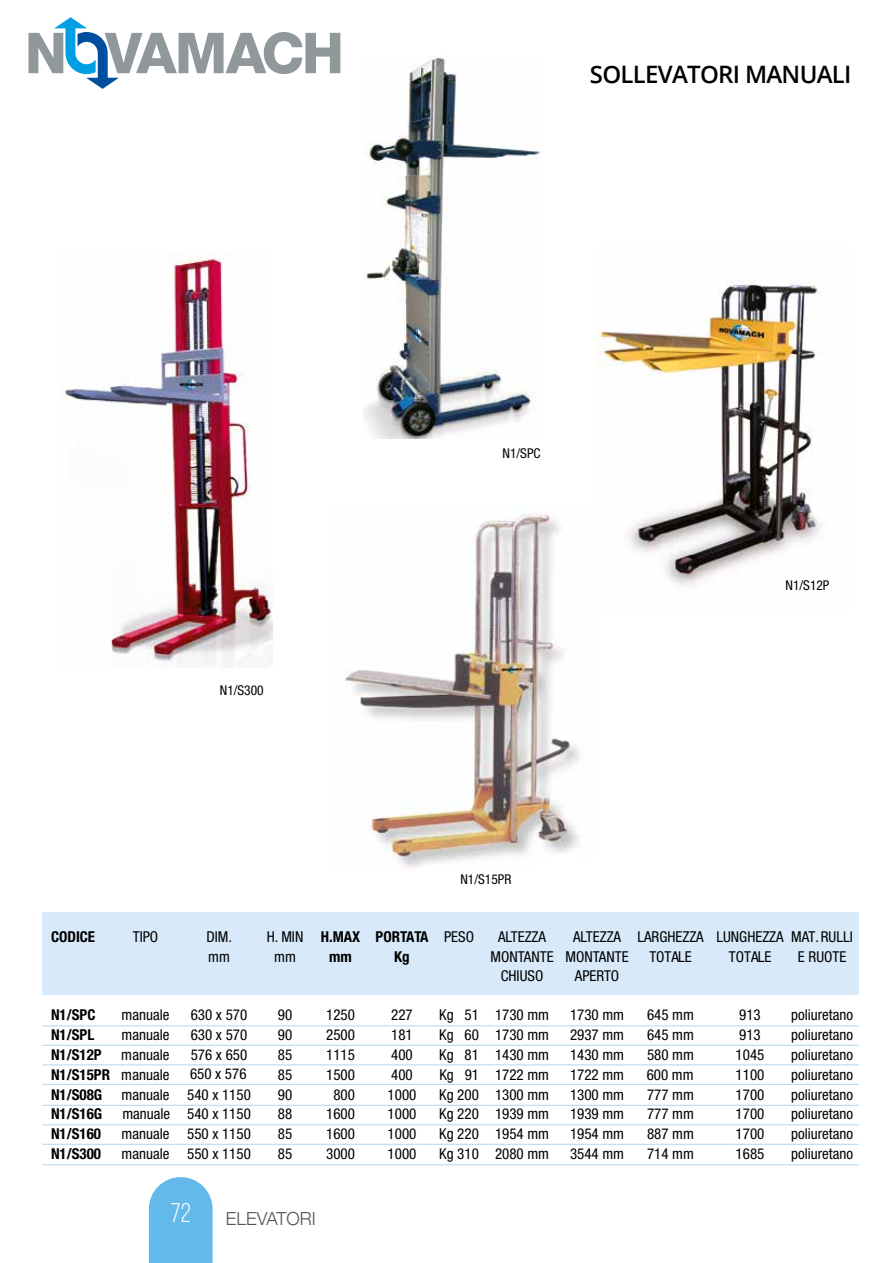
<style>
.page{position:relative;width:893px;height:1263px;background:#fff}
.page>*{position:absolute;margin:0;border:0;box-sizing:border-box;transform-origin:0 0}
.t1{font:27px "Bebas Neue";color:#fff}
.t2{font:600 24px "Open Sans";letter-spacing:-.03em;color:#000}
.t3{font:300 18px "Helvetica Neue";color:#55525a}
.t4{font:condensed 15px "Helvetica Neue";color:#000}
.t5{font:700 condensed 15px "Helvetica Neue";color:#000}
.t6{font:condensed 13.5px "Helvetica Neue";color:#000}
.s1{font-weight:400}
</style>
<div class="page">
<svg style="left:28px;top:17px;width:312px;height:72px"></svg>
<svg style="left:149px;top:1177px;width:64px;height:86px"></svg>
<img style="left:363px;top:57px;width:177px;height:382px">
<img style="left:63px;top:251px;width:210px;height:417px">
<div style="left:43px;top:912px;width:816px;height:82px;background:#d8eafa"></div>
<hr style="left:43px;top:1025px;width:816px;height:1px;background:#bcddf5">
<hr style="left:43px;top:1045px;width:816px;height:1px;background:#bcddf5">
<hr style="left:43px;top:1064px;width:816px;height:1px;background:#bcddf5">
<hr style="left:43px;top:1084px;width:816px;height:1px;background:#bcddf5">
<hr style="left:43px;top:1105px;width:816px;height:1px;background:#bcddf5">
<hr style="left:43px;top:1124px;width:816px;height:1px;background:#bcddf5">
<hr style="left:43px;top:1144px;width:816px;height:1px;background:#bcddf5">
<hr style="left:43px;top:1164px;width:816px;height:1px;background:#bcddf5">
<img style="left:597px;top:280px;width:225px;height:306px">
<img style="left:343px;top:514px;width:237px;height:355px">
<div style="left:536px;top:858px;width:71px;height:20px;background:#fff"></div>
<p class="t6" style="left:220px;top:683px;width:45px">N1/S300</p>
<h2 class="t2" style="left:590px;top:58px;width:263px">SOLLEVATORI MANUALI</h2>
<p class="t6" style="left:503px;top:445px;width:39px">N1/SPC</p>
<p class="t6" style="left:460px;top:871px;width:52px">N1/S15PR</p>
<p class="t6" style="left:785px;top:577px;width:45px">N1/S12P</p>
<p class="t5" style="left:51px;top:928px;width:46px">CODICE</p>
<p class="t4" style="left:133px;top:928px;width:27px">TIPO</p>
<p class="t4" style="left:207px;top:928px;width:27px">DIM.</p>
<p class="t5" style="left:267px;top:928px;width:209px"><span class="s1">H. MIN</span> H.MAX PORTATA <span class="s1">PESO</span></p>
<p class="t4" style="left:498px;top:928px;width:50px">ALTEZZA</p>
<p class="t4" style="left:573px;top:928px;width:281px">ALTEZZA LARGHEZZA LUNGHEZZA MAT.RULLI</p>
<p class="t4" style="left:208px;top:948px;width:23px">mm</p>
<p class="t4" style="left:274px;top:948px;width:23px">mm</p>
<p class="t5" style="left:329px;top:947px;width:24px">mm</p>
<p class="t5" style="left:394px;top:947px;width:17px">Kg</p>
<p class="t4" style="left:490px;top:948px;width:140px">MONTANTE MONTANTE</p>
<p class="t4" style="left:649px;top:948px;width:44px">TOTALE</p>
<p class="t4" style="left:729px;top:948px;width:44px">TOTALE</p>
<p class="t4" style="left:798px;top:948px;width:50px">E RUOTE</p>
<p class="t4" style="left:501px;top:967px;width:44px">CHIUSO</p>
<p class="t4" style="left:575px;top:967px;width:46px">APERTO</p>
<p class="t5" style="left:51px;top:1006px;width:46px">N1/SPC</p>
<p class="t4" style="left:121px;top:1006px;width:50px">manuale</p>
<p class="t4" style="left:191px;top:1006px;width:58px">630 x 570</p>
<p class="t4" style="left:278px;top:1006px;width:16px">90</p>
<p class="t4" style="left:326px;top:1006px;width:30px">1250</p>
<p class="t4" style="left:391px;top:1006px;width:23px">227</p>
<p class="t4" style="left:439px;top:1006px;width:111px">Kg 51 1730 mm</p>
<p class="t4" style="left:570px;top:1006px;width:56px">1730 mm</p>
<p class="t4" style="left:647px;top:1006px;width:48px">645 mm</p>
<p class="t4" style="left:739px;top:1006px;width:23px">913</p>
<p class="t4" style="left:791px;top:1006px;width:63px">poliuretano</p>
<p class="t5" style="left:51px;top:1026px;width:45px">N1/SPL</p>
<p class="t4" style="left:122px;top:1026px;width:49px">manuale</p>
<p class="t4" style="left:191px;top:1026px;width:58px">630 x 570</p>
<p class="t4" style="left:278px;top:1026px;width:16px">90</p>
<p class="t4" style="left:326px;top:1026px;width:30px">2500</p>
<p class="t4" style="left:391px;top:1026px;width:23px">181</p>
<p class="t4" style="left:439px;top:1026px;width:111px">Kg 60 1730 mm</p>
<p class="t4" style="left:570px;top:1026px;width:56px">2937 mm</p>
<p class="t4" style="left:647px;top:1026px;width:48px">645 mm</p>
<p class="t4" style="left:739px;top:1026px;width:23px">913</p>
<p class="t4" style="left:791px;top:1026px;width:63px">poliuretano</p>
<p class="t5" style="left:51px;top:1045px;width:52px">N1/S12P</p>
<p class="t4" style="left:121px;top:1046px;width:50px">manuale</p>
<p class="t4" style="left:191px;top:1046px;width:58px">576 x 650</p>
<p class="t4" style="left:278px;top:1046px;width:16px">85</p>
<p class="t4" style="left:326px;top:1046px;width:30px">1115</p>
<p class="t4" style="left:391px;top:1046px;width:23px">400</p>
<p class="t4" style="left:439px;top:1046px;width:111px">Kg 81 1430 mm</p>
<p class="t4" style="left:570px;top:1046px;width:56px">1430 mm</p>
<p class="t4" style="left:647px;top:1046px;width:48px">580 mm</p>
<p class="t4" style="left:736px;top:1046px;width:30px">1045</p>
<p class="t4" style="left:791px;top:1046px;width:63px">poliuretano</p>
<p class="t5" style="left:51px;top:1065px;width:120px">N1/S15PR <span class="s1">manuale</span></p>
<p class="t4" style="left:278px;top:1066px;width:16px">85</p>
<p class="t4" style="left:326px;top:1066px;width:30px">1500</p>
<p class="t4" style="left:391px;top:1066px;width:23px">400</p>
<p class="t4" style="left:495px;top:1066px;width:56px">1722 mm</p>
<p class="t4" style="left:570px;top:1066px;width:56px">1722 mm</p>
<p class="t4" style="left:736px;top:1066px;width:30px">1100</p>
<p class="t4" style="left:791px;top:1066px;width:63px">poliuretano</p>
<p class="t5" style="left:51px;top:1085px;width:53px">N1/S08G</p>
<p class="t4" style="left:122px;top:1086px;width:131px">manuale 540 x 1150</p>
<p class="t4" style="left:278px;top:1086px;width:16px">90</p>
<p class="t4" style="left:333px;top:1086px;width:23px">800</p>
<p class="t4" style="left:388px;top:1086px;width:30px">1000</p>
<p class="t4" style="left:439px;top:1086px;width:111px">Kg 200 1300 mm</p>
<p class="t4" style="left:570px;top:1086px;width:56px">1300 mm</p>
<p class="t4" style="left:647px;top:1086px;width:48px">777 mm</p>
<p class="t4" style="left:736px;top:1086px;width:30px">1700</p>
<p class="t4" style="left:791px;top:1086px;width:63px">poliuretano</p>
<p class="t5" style="left:51px;top:1105px;width:53px">N1/S16G</p>
<p class="t4" style="left:122px;top:1105px;width:130px">manuale 540 x 1150</p>
<p class="t4" style="left:278px;top:1105px;width:16px">88</p>
<p class="t4" style="left:326px;top:1105px;width:30px">1600</p>
<p class="t4" style="left:388px;top:1105px;width:30px">1000</p>
<p class="t4" style="left:439px;top:1105px;width:111px">Kg 220 1939 mm</p>
<p class="t4" style="left:570px;top:1105px;width:56px">1939 mm</p>
<p class="t4" style="left:647px;top:1105px;width:48px">777 mm</p>
<p class="t4" style="left:736px;top:1105px;width:30px">1700</p>
<p class="t4" style="left:791px;top:1105px;width:63px">poliuretano</p>
<p class="t5" style="left:51px;top:1125px;width:52px">N1/S160</p>
<p class="t4" style="left:122px;top:1125px;width:131px">manuale 550 x 1150</p>
<p class="t4" style="left:278px;top:1125px;width:16px">85</p>
<p class="t4" style="left:326px;top:1125px;width:30px">1600</p>
<p class="t4" style="left:388px;top:1125px;width:30px">1000</p>
<p class="t4" style="left:439px;top:1125px;width:111px">Kg 220 1954 mm</p>
<p class="t4" style="left:570px;top:1125px;width:56px">1954 mm</p>
<p class="t4" style="left:647px;top:1125px;width:48px">887 mm</p>
<p class="t4" style="left:736px;top:1125px;width:30px">1700</p>
<p class="t4" style="left:791px;top:1125px;width:63px">poliuretano</p>
<p class="t5" style="left:51px;top:1144px;width:52px">N1/S300</p>
<p class="t4" style="left:122px;top:1145px;width:131px">manuale 550 x 1150</p>
<p class="t4" style="left:278px;top:1145px;width:16px">85</p>
<p class="t4" style="left:326px;top:1145px;width:30px">3000</p>
<p class="t4" style="left:388px;top:1145px;width:30px">1000</p>
<p class="t4" style="left:439px;top:1145px;width:111px">Kg 310 2080 mm</p>
<p class="t4" style="left:570px;top:1145px;width:56px">3544 mm</p>
<p class="t4" style="left:647px;top:1145px;width:48px">714 mm</p>
<p class="t4" style="left:736px;top:1145px;width:30px">1685</p>
<p class="t4" style="left:791px;top:1145px;width:63px">poliuretano</p>
<p class="t4" style="left:190px;top:1065px;width:58px">650 x 576</p>
<p class="t4" style="left:439px;top:1066px;width:41px">Kg 91</p>
<p class="t4" style="left:647px;top:1066px;width:48px">600 mm</p>
<h1 class="t1" style="left:171px;top:1198px;width:22px">72</h1>
<p class="t3" style="left:226px;top:1207px;width:92px">ELEVATORI</p>
</div>
